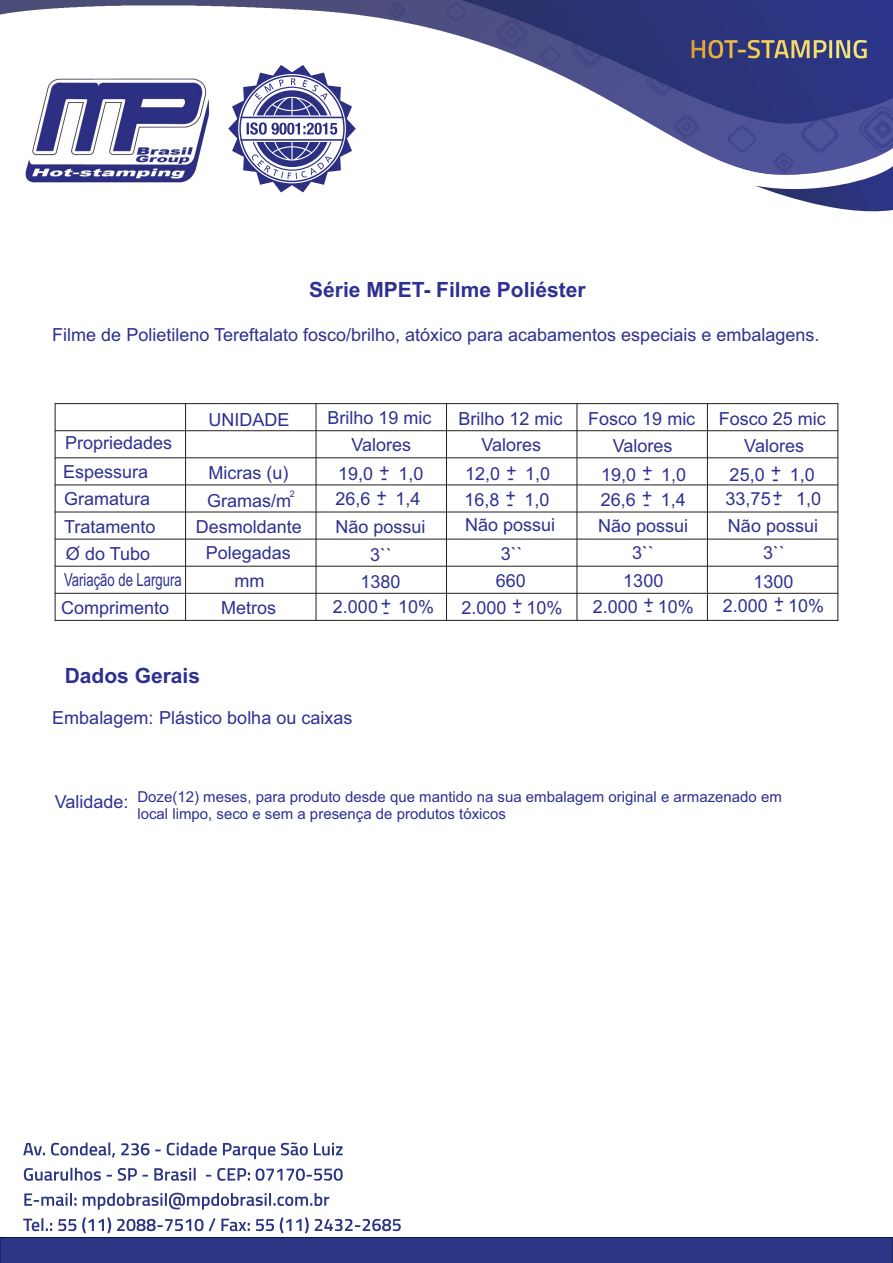
<style>
.page{position:relative;width:893px;height:1263px;background:#fff}
.page>*{position:absolute;margin:0;border:0;box-sizing:border-box;transform-origin:0 0}
.t1{font:700 21px "Arial";color:#2e3092}
.t2{font:18px/27.9px "Arial";color:#2e3092}
.t3{font:18px/28.3px "Arial";color:#2e3092;scale:.73 1}
.t4{font:15px/16.8px "Arial";color:#2e3092}
.t5{font:9px "Arial";color:#2e3092}
.s1{font-size:18px}
</style>
<div class="page">
<img style="left:0;top:0;width:887px;height:172px">
<svg style="left:461px;top:0;width:432px;height:135px"></svg>
<svg style="left:755px;top:166px;width:138px;height:46px"></svg>
<img style="left:571px;top:30px;width:39px;height:38px">
<img style="left:773px;top:153px;width:21px;height:20px">
<img style="left:540px;top:46px;width:20px;height:20px">
<img style="left:446px;top:2px;width:21px;height:20px">
<img style="left:728px;top:125px;width:28px;height:28px">
<img style="left:801px;top:116px;width:37px;height:37px">
<img style="left:859px;top:107px;width:34px;height:45px">
<img style="left:388px;top:2px;width:18px;height:17px">
<img style="left:495px;top:18px;width:33px;height:31px">
<img style="left:646px;top:66px;width:32px;height:31px">
<img style="left:673px;top:114px;width:26px;height:25px">
<svg style="left:692px;top:40px;width:175px;height:18px"></svg>
<svg style="left:0;top:1142px;width:893px;height:121px"></svg>
<svg style="left:228px;top:65px;width:128px;height:127px"></svg>
<img style="left:15px;top:67px;width:209px;height:116px">
<hr style="left:55px;top:403px;width:1px;height:218px;background:#231f20">
<hr style="left:185px;top:403px;width:1px;height:218px;background:#231f20">
<hr style="left:316px;top:403px;width:1px;height:218px;background:#231f20">
<hr style="left:446px;top:403px;width:1px;height:218px;background:#231f20">
<hr style="left:576px;top:403px;width:1px;height:218px;background:#231f20">
<hr style="left:707px;top:403px;width:1px;height:218px;background:#231f20">
<hr style="left:837px;top:403px;width:1px;height:218px;background:#231f20">
<hr style="left:55px;top:620px;width:783px;height:1px;background:#231f20">
<hr style="left:55px;top:593px;width:783px;height:1px;background:#231f20">
<hr style="left:55px;top:566px;width:783px;height:1px;background:#231f20">
<hr style="left:55px;top:539px;width:783px;height:1px;background:#231f20">
<hr style="left:55px;top:512px;width:783px;height:1px;background:#231f20">
<hr style="left:55px;top:484px;width:783px;height:1px;background:#231f20">
<hr style="left:55px;top:457px;width:783px;height:1px;background:#231f20">
<hr style="left:55px;top:430px;width:783px;height:1px;background:#231f20">
<hr style="left:55px;top:403px;width:783px;height:1px;background:#231f20">
<svg style="left:66px;top:545px;width:14px;height:15px"></svg>
<p class="t1" style="left:309px;top:281px;width:278px">Série MPET- Filme Poliéster</p>
<p class="t2" style="left:52px;top:322px;width:769px">Filme de Polietileno Tereftalato fosco/brilho, atóxico para acabamentos especiais e embalagens.</p>
<p class="t2" style="left:63px;top:430px;width:110px;line-height:29.2px">Propriedades<br>Espessura</p>
<p class="t2" style="left:64px;top:486px;width:93px">Gramatura<br>Tratamento<br>O do Tubo</p>
<p class="t3" style="left:61px;top:567px;width:167px">Variação de Largura<br>Comprimento</p>
<p class="t2" style="left:209px;top:407px;width:82px">UNIDADE</p>
<p class="t2" style="left:327px;top:406px;width:106px">Brilho 19 mic</p>
<p class="t2" style="left:459px;top:406px;width:106px">Brilho 12 mic</p>
<p class="t2" style="left:588px;top:407px;width:109px">Fosco 19 mic</p>
<p class="t2" style="left:719px;top:406px;width:109px">Fosco 25 mic</p>
<p class="t2" style="left:351px;top:432px;width:61px">Valores</p>
<p class="t2" style="left:481px;top:433px;width:61px">Valores</p>
<p class="t2" style="left:613px;top:433px;width:61px">Valores</p>
<p class="t2" style="left:744px;top:434px;width:61px">Valores</p>
<p class="t2" style="left:209px;top:460px;width:81px">Micras (u)</p>
<p class="t2" style="left:338px;top:461px;width:53px">19,0 +-</p>
<p class="t2" style="left:398px;top:461px;width:27px">1,0</p>
<p class="t2" style="left:335px;top:487px;width:53px">26,6 +-</p>
<p class="t2" style="left:395px;top:487px;width:27px">1,4</p>
<p class="t2" style="left:601px;top:487px;width:37px">26,6</p>
<p class="t2" style="left:661px;top:487px;width:27px">1,4</p>
<p class="t2" style="left:465px;top:462px;width:53px">12,0 +-</p>
<p class="t2" style="left:525px;top:462px;width:27px">1,0</p>
<p class="t2" style="left:601px;top:462px;width:53px">19,0 +-</p>
<p class="t2" style="left:661px;top:462px;width:27px">1,0</p>
<p class="t2" style="left:730px;top:462px;width:53px">25,0 +-</p>
<p class="t2" style="left:790px;top:462px;width:27px">1,0</p>
<p class="t5" style="left:290px;top:490px;width:7px">2</p>
<p class="t2" style="left:196px;top:514px;width:108px">Desmoldante</p>
<p class="t2" style="left:335px;top:514px;width:92px">Não possui</p>
<p class="t2" style="left:465px;top:512px;width:92px">Não possui</p>
<p class="t2" style="left:598px;top:513px;width:92px">Não possui</p>
<p class="t2" style="left:728px;top:514px;width:92px">Não possui</p>
<p class="t2" style="left:206px;top:540px;width:87px">Polegadas</p>
<p class="t2" style="left:370px;top:542px;width:23px">3``</p>
<p class="t2" style="left:501px;top:541px;width:23px">3``</p>
<p class="t2" style="left:632px;top:540px;width:23px">3``</p>
<p class="t2" style="left:763px;top:540px;width:23px">3``</p>
<p class="t2" style="left:234px;top:568px;width:31px">mm</p>
<p class="t2" style="left:360px;top:569px;width:42px">1380</p>
<p class="t2" style="left:496px;top:569px;width:32px">660</p>
<p class="t2" style="left:623px;top:569px;width:42px">1300</p>
<p class="t2" style="left:753px;top:569px;width:42px">1300</p>
<p class="t2" style="left:333px;top:595px;width:103px">2.000 10%</p>
<p class="t2" style="left:725px;top:487px;width:59px">33,75+-</p>
<p class="t2" style="left:796px;top:487px;width:27px">1,0</p>
<p class="t2" style="left:464px;top:487px;width:53px">16,8 +-</p>
<p class="t2" style="left:524px;top:487px;width:27px">1,0</p>
<p class="t2" style="left:644px;top:491px;width:7px">-</p>
<p class="t2" style="left:642px;top:484px;width:12px">+</p>
<p class="t2" style="left:207px;top:489px;width:86px">Gramas/m</p>
<p class="t2" style="left:774px;top:589px;width:12px">+</p>
<p class="t2" style="left:644px;top:590px;width:12px">+</p>
<p class="t2" style="left:723px;top:594px;width:103px">2.000 10%</p>
<p class="t2" style="left:512px;top:591px;width:12px">+</p>
<p class="t2" style="left:593px;top:595px;width:103px">2.000 10%</p>
<p class="t2" style="left:381px;top:592px;width:12px">+</p>
<p class="t2" style="left:461px;top:595px;width:103px">2.000 10%</p>
<p class="t2" style="left:221px;top:596px;width:57px">Metros</p>
<p class="t2" style="left:383px;top:599px;width:7px">-</p>
<p class="t2" style="left:515px;top:598px;width:7px">-</p>
<p class="t2" style="left:646px;top:597px;width:7px">-</p>
<p class="t2" style="left:776px;top:597px;width:7px">-</p>
<p class="t1" style="left:65px;top:667px;width:137px">Dados Gerais</p>
<p class="t2" style="left:52px;top:705px;width:302px">Embalagem: Plástico bolha ou caixas</p>
<p class="t4" style="left:137px;top:790px;width:646px;text-indent:-83px"><span class="s1">Validade:</span> Doze(12) meses, para produto desde que mantido na sua embalagem original e armazenado em local limpo, seco e sem a presença de produtos tóxicos</p>
</div>
